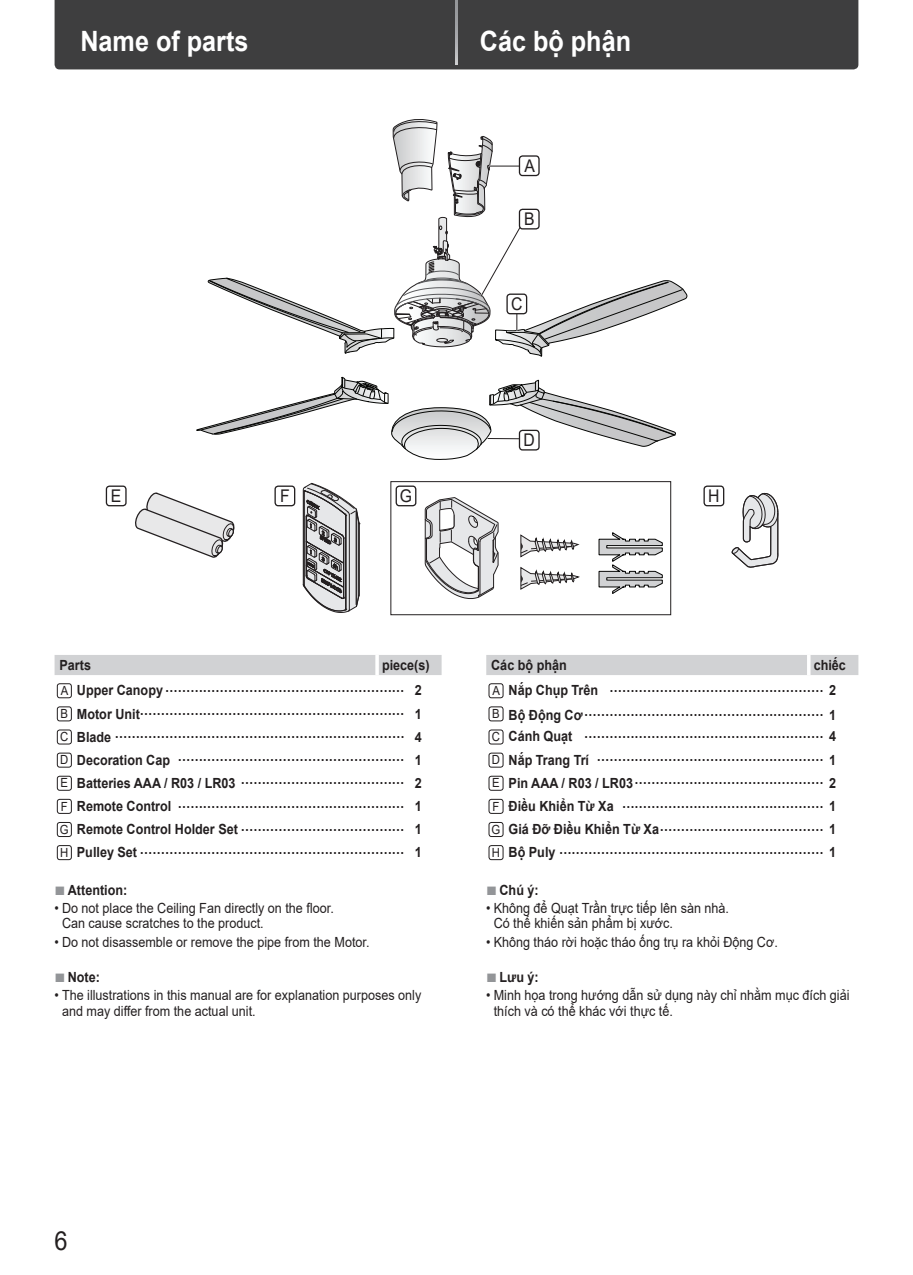
<style>
.page{position:relative;width:913px;height:1275px;background:#fff}
.page>*{position:absolute;margin:0;border:0;box-sizing:border-box;transform-origin:0 0}
.t1{font:700 28px "Arial";color:#fff;scale:.9 1}
.t2{font:26.25px "Arial";color:#231f20;scale:.9 1}
.t3{font:17.5px "Arial";color:#231f20;scale:.9 1}
.t4{font:700 14px/22.8px "Arial";color:#231f20;scale:.9 1}
.t5{font:14px/15.8px "Arial";color:#231f20;scale:.9 1}
.s1{font-weight:400;font-size:12.6px}
.s2{font-size:18.2px;color:#939598}
</style>
<div class="page">
<div style="left:55px;top:0;width:803px;height:69px;background:#3e3e3f"></div>
<svg style="left:456px;top:0;width:1px;height:64px"></svg>
<div style="left:55px;top:655px;width:386px;height:20px;background:#d1d2d4"></div>
<svg style="left:375px;top:655px;width:4px;height:20px"></svg>
<div style="left:57px;top:683px;width:15px;height:15px;border:1px solid #231f20;border-radius:2px"></div>
<div style="left:57px;top:706px;width:15px;height:15px;border:1px solid #231f20;border-radius:2px"></div>
<div style="left:57px;top:730px;width:15px;height:14px;border:1px solid #231f20;border-radius:2px"></div>
<div style="left:57px;top:753px;width:15px;height:14px;border:1px solid #231f20;border-radius:2px"></div>
<div style="left:57px;top:776px;width:15px;height:15px;border:1px solid #231f20;border-radius:2px"></div>
<div style="left:57px;top:799px;width:15px;height:15px;border:1px solid #231f20;border-radius:2px"></div>
<div style="left:57px;top:822px;width:15px;height:15px;border:1px solid #231f20;border-radius:2px"></div>
<div style="left:57px;top:845px;width:15px;height:15px;border:1px solid #231f20;border-radius:2px"></div>
<div style="left:486px;top:655px;width:372px;height:20px;background:#d1d2d4"></div>
<hr style="left:807px;top:655px;width:3px;height:20px;background:#fff">
<div style="left:488px;top:683px;width:15px;height:15px;border:1px solid #231f20;border-radius:2px"></div>
<div style="left:488px;top:706px;width:15px;height:15px;border:1px solid #231f20;border-radius:2px"></div>
<div style="left:488px;top:730px;width:15px;height:14px;border:1px solid #231f20;border-radius:2px"></div>
<div style="left:488px;top:753px;width:15px;height:14px;border:1px solid #231f20;border-radius:2px"></div>
<div style="left:488px;top:776px;width:15px;height:15px;border:1px solid #231f20;border-radius:2px"></div>
<div style="left:488px;top:799px;width:15px;height:15px;border:1px solid #231f20;border-radius:2px"></div>
<div style="left:488px;top:822px;width:15px;height:15px;border:1px solid #231f20;border-radius:2px"></div>
<div style="left:488px;top:845px;width:15px;height:15px;border:1px solid #231f20;border-radius:2px"></div>
<div style="left:390px;top:481px;width:281px;height:134px;border:1px solid #231f20"></div>
<svg style="left:520px;top:534px;width:60px;height:24px"></svg>
<svg style="left:520px;top:566px;width:60px;height:24px"></svg>
<svg style="left:424px;top:497px;width:75px;height:102px"></svg>
<svg style="left:598px;top:532px;width:65px;height:62px"></svg>
<svg style="left:302px;top:482px;width:58px;height:131px;background:#acabad"></svg>
<svg style="left:135px;top:492px;width:100px;height:66px"></svg>
<svg style="left:731px;top:492px;width:48px;height:76px"></svg>
<svg style="left:196px;top:376px;width:480px;height:84px"></svg>
<svg style="left:207px;top:119px;width:481px;height:238px"></svg>
<hr style="left:487px;top:438px;width:34px;height:2px;background:#fff">
<hr style="left:487px;top:438px;width:34px;height:1px;background:#231f20">
<div style="left:519px;top:156px;width:20px;height:20px;background:#fff;border-radius:3px"></div>
<div style="left:519px;top:155px;width:21px;height:21px;border:1px solid #231f20;border-radius:3px"></div>
<div style="left:519px;top:209px;width:20px;height:20px;background:#fff;border-radius:3px"></div>
<div style="left:519px;top:209px;width:21px;height:21px;border:1px solid #231f20;border-radius:3px"></div>
<div style="left:519px;top:430px;width:20px;height:20px;background:#fff;border-radius:3px"></div>
<div style="left:519px;top:430px;width:21px;height:21px;border:1px solid #231f20;border-radius:3px"></div>
<div style="left:106px;top:485px;width:21px;height:21px;border:1px solid #231f20;border-radius:3px"></div>
<div style="left:395px;top:485px;width:21px;height:21px;border:1px solid #231f20;border-radius:3px"></div>
<div style="left:274px;top:485px;width:21px;height:21px;border:1px solid #231f20;border-radius:3px"></div>
<div style="left:703px;top:485px;width:21px;height:21px;border:1px solid #231f20;border-radius:3px"></div>
<hr style="left:516px;top:298px;width:2px;height:32px;background:#fff">
<hr style="left:516px;top:298px;width:1px;height:32px;background:#231f20">
<div style="left:507px;top:294px;width:19px;height:20px;background:#fff;border-radius:3px"></div>
<div style="left:506px;top:294px;width:21px;height:20px;border:1px solid #231f20;border-radius:3px"></div>
<h1 class="t1" style="left:80px;top:26px;width:188px">Name of parts</h1>
<h1 class="t1" style="left:480px;top:26px;width:170px">Các bộ phận</h1>
<p class="t3" style="left:524px;top:156px;width:13px">A</p>
<p class="t3" style="left:524px;top:209px;width:13px">B</p>
<p class="t3" style="left:511px;top:294px;width:14px">C</p>
<p class="t3" style="left:523px;top:430px;width:14px">D</p>
<p class="t3" style="left:111px;top:486px;width:13px">E</p>
<p class="t3" style="left:280px;top:486px;width:12px">F</p>
<p class="t3" style="left:400px;top:486px;width:15px">G</p>
<p class="t3" style="left:708px;top:486px;width:14px">H</p>
<p class="t4" style="left:60px;top:654px;width:412px;text-indent:322px">piece(s)<br><sub>A</sub> Upper Canopy ………………………………………………… 2<br><sub>B</sub> Motor Unit……………………………………………………… 1<br><sub>C</sub> Blade …………………………………………………………… 4<br><sub>D</sub> Decoration Cap ……………………………………………… 1</p>
<p class="t4" style="left:61px;top:773px;width:403px;line-height:19.6px"><span class="s1">E</span> Batteries AAA / R03 / LR03 ………………………………… 2<br><sub>F</sub> Remote Control ……………………………………………… 1</p>
<p class="t4" style="left:60px;top:819px;width:404px;line-height:19.6px"><span class="s1">G</span> Remote Control Holder Set ………………………………… 1<br><sub>H</sub> Pulley Set ……………………………………………………… 1</p>
<p class="t4" style="left:60px;top:654px;width:37px">Parts</p>
<p class="t4" style="left:55px;top:878px;width:82px"><span class="s2">■</span> Attention:</p>
<p class="t5" style="left:62px;top:900px;width:303px;text-indent:-7px">• Do not place the Ceiling Fan directly on the floor.<br>Can cause scratches to the product.</p>
<p class="t5" style="left:55px;top:934px;width:351px">• Do not disassemble or remove the pipe from the Motor.</p>
<p class="t4" style="left:55px;top:965px;width:52px"><span class="s2">■</span> Note:</p>
<p class="t5" style="left:62px;top:987px;width:401px;text-indent:-7px">• The illustrations in this manual are for explanation purposes only and may differ from the actual unit.</p>
<p class="t4" style="left:492px;top:654px;width:394px;line-height:21.9px;text-indent:321px">chiếc<br><sub>A</sub> Nắp Chụp Trên …………………………………………… 2</p>
<p class="t4" style="left:492px;top:701px;width:384px;line-height:21.7px"><sub>B</sub> Bộ Động Cơ ………………………………………………… 1<br><sub>C</sub> Cánh Quạt ………………………………………………… 4</p>
<p class="t4" style="left:492px;top:743px;width:384px;line-height:26.6px"><sub>D</sub> Nắp Trang Trí ……………………………………………… 1<br><span class="s1">E</span> Pin AAA / R03 / LR03 ……………………………………… 2</p>
<p class="t4" style="left:491px;top:789px;width:384px;line-height:26.6px"><sub>F</sub> Điều Khiển Từ Xa ………………………………………… 1<br><span class="s1">G</span> Giá Đỡ Điều Khiển Từ Xa ………………………………… 1</p>
<p class="t4" style="left:492px;top:837px;width:384px"><sub>H</sub> Bộ Puly ……………………………………………………… 1</p>
<p class="t4" style="left:486px;top:878px;width:60px"><span class="s2">■</span> Chú ý:</p>
<p class="t5" style="left:494px;top:900px;width:263px;text-indent:-7px">• Không để Quạt Trần trực tiếp lên sàn nhà.<br>Có thể khiến sản phẩm bị xước.</p>
<p class="t5" style="left:486px;top:934px;width:325px">• Không tháo rời hoặc tháo ống trụ ra khỏi Động Cơ.</p>
<p class="t4" style="left:486px;top:965px;width:60px"><span class="s2">■</span> Lưu ý:</p>
<p class="t5" style="left:494px;top:987px;width:397px;text-indent:-7px">• Minh họa trong hướng dẫn sử dụng này chỉ nhằm mục đích giải thích và có thể khác với thực tế.</p>
<p class="t4" style="left:491px;top:654px;width:86px">Các bộ phận</p>
<h2 class="t2" style="left:55px;top:1226px;width:16px">6</h2>
</div>
